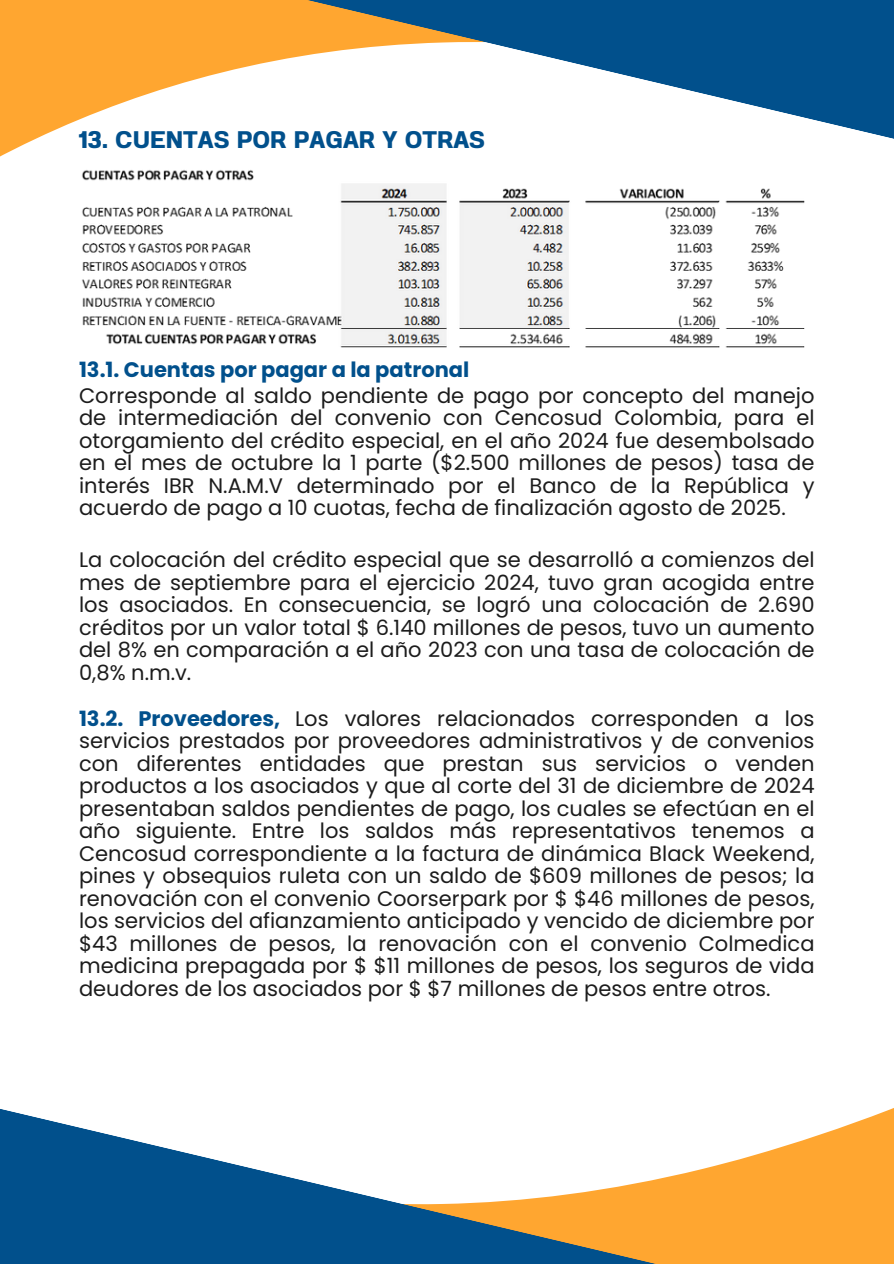
<style>
.page{position:relative;width:894px;height:1264px;background:#fff}
.page>*{position:absolute;margin:0;border:0;box-sizing:border-box;transform-origin:0 0}
.t1{font:700 24px "Prachason Neue";color:#01508c}
.t2{font:21px/22.5px "Poppins";color:#1c1c1c;text-align:justify}
.t3{font:700 21px "Poppins";color:#01508c}
.s1{font-weight:700;color:#01508c}
</style>
<div class="page">
<svg style="left:736px;top:1108px;width:157px;height:155px;fill:#ffa630"></svg>
<svg style="left:0;top:0;width:225px;height:157px;fill:#ffa630"></svg>
<svg style="left:0;top:1109px;width:736px;height:154px"></svg>
<svg style="left:225px;top:0;width:668px;height:139px"></svg>
<img style="left:82px;top:170px;width:722px;height:177px">
<p class="t1" style="left:79px;top:128px;width:407px">13. CUENTAS POR PAGAR Y OTRAS</p>
<h1 class="t3" style="left:79px;top:355px;width:391px">13.1. Cuentas por pagar a la patronal</h1>
<p class="t2" style="left:79px;top:384px;width:736px">Corresponde al saldo pendiente de pago por concepto del manejo de intermediación del convenio con Cencosud Colombia, para el otorgamiento del crédito especial, en el año 2024 fue desembolsado en el mes de octubre la 1 parte ($2.500 millones de pesos) tasa de interés IBR N.A.M.V determinado por el Banco de la República y acuerdo de pago a 10 cuotas, fecha de finalización agosto de 2025.</p>
<p class="t2" style="left:79px;top:548px;width:736px">La colocación del crédito especial que se desarrolló a comienzos del mes de septiembre para el ejercicio 2024, tuvo gran acogida entre los asociados. En consecuencia, se logró una colocación de 2.690 créditos por un valor total $ 6.140 millones de pesos, tuvo un aumento del 8% en comparación a el año 2023 con una tasa de colocación de 0,8% n.m.v.</p>
<p class="t2" style="left:79px;top:707px;width:736px"><span class="s1">13.2. Proveedores,</span> Los valores relacionados corresponden a los servicios prestados por proveedores administrativos y de convenios con diferentes entidades que prestan sus servicios o venden productos a los asociados y que al corte del 31 de diciembre de 2024 presentaban saldos pendientes de pago, los cuales se efectúan en el año siguiente. Entre los saldos más representativos tenemos a Cencosud correspondiente a la factura de dinámica Black Weekend, pines y obsequios ruleta con un saldo de $609 millones de pesos; la renovación con el convenio Coorserpark por $ $46 millones de pesos, los servicios del afianzamiento anticipado y vencido de diciembre por $43 millones de pesos, la renovación con el convenio Colmedica medicina prepagada por $ $11 millones de pesos, los seguros de vida deudores de los asociados por $ $7 millones de pesos entre otros.</p>
</div>
